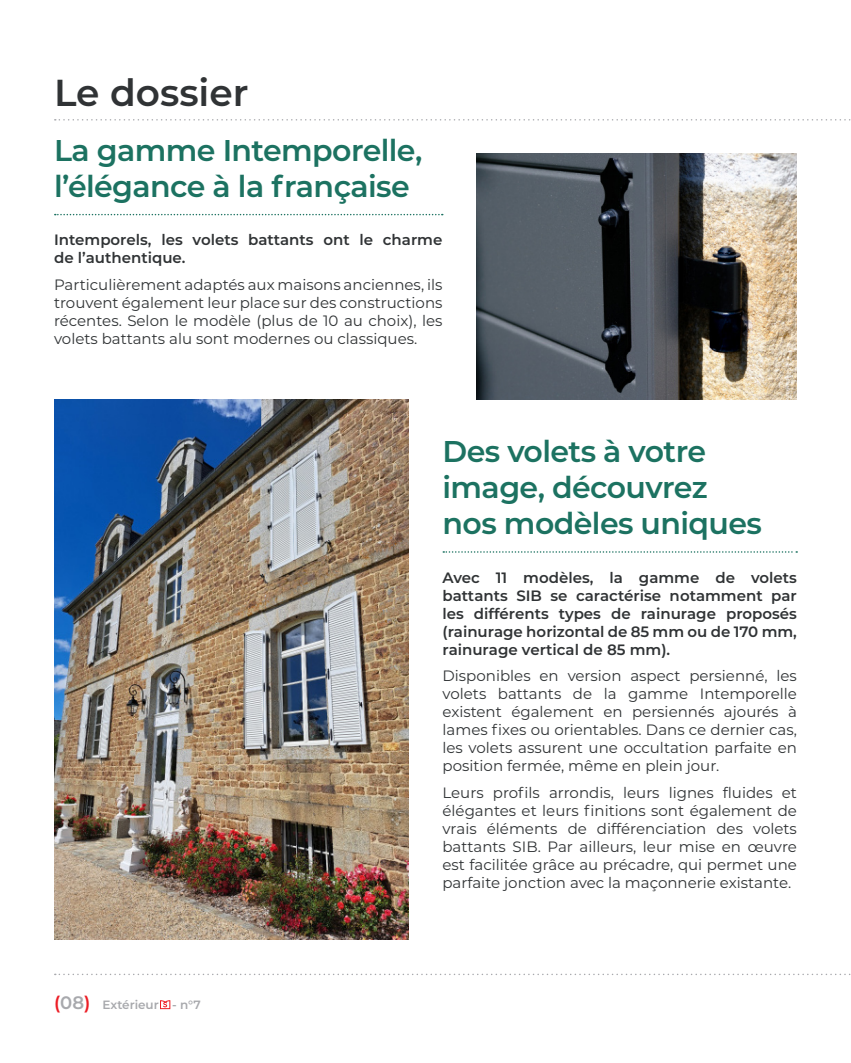
<style>
.page{position:relative;width:851px;height:1063px;background:#fff}
.page>*{position:absolute;margin:0;border:0;box-sizing:border-box;transform-origin:0 0}
.t1{font:600 37.5px "Montserrat";color:#303335}
.t2{font:600 30px/36px "Montserrat";letter-spacing:-.02em;color:#1c7261}
.t3{font:15px/18px "Montserrat";color:#303335;text-align:justify}
.t4{font:600 15px/18px "Montserrat";color:#303335}
.t5{font:600 12px "Montserrat";color:#a8a9ad}
.s1{font-size:18px;color:#ec1d25}
.s2{font-size:18px}
</style>
<div class="page">
<svg style="left:160px;top:1000px;width:10px;height:9px"></svg>
<svg style="left:55px;top:214px;width:387px;height:1px"></svg>
<img style="left:54px;top:399px;width:354px;height:541px">
<img style="left:476px;top:153px;width:320px;height:246px">
<svg style="left:443px;top:551px;width:354px;height:2px"></svg>
<svg style="left:55px;top:974px;width:796px;height:1px"></svg>
<svg style="left:55px;top:119px;width:796px;height:2px"></svg>
<h1 class="t1" style="left:54px;top:66px;width:196px">Le dossier</h1>
<p class="t2" style="left:54px;top:131px;width:370px">La gamme Intemporelle, l’élégance à la française</p>
<p class="t4" style="left:54px;top:230px;width:390px">Intemporels, les volets battants ont le charme de l’authentique.</p>
<p class="t3" style="left:54px;top:275px;width:390px">Particulièrement adaptés aux maisons anciennes, ils trouvent également leur place sur des constructions récentes. Selon le modèle (plus de 10 au choix), les volets battants alu sont modernes ou classiques.</p>
<p class="t5" style="left:54px;top:996px;width:148px"><span class="s1">(</span><span class="s2">08</span><span class="s1">)</span> Extérieur - n°7</p>
<p class="t2" style="left:442px;top:432px;width:321px">Des volets à votre image, découvrez nos modèles uniques</p>
<p class="t4" style="left:442px;top:568px;width:356px;text-align:justify">Avec 11 modèles, la gamme de volets battants SIB se caractérise notamment par les différents types de rainurage proposés (rainurage horizontal de 85 mm ou de 170 mm, rainurage vertical de 85 mm).</p>
<p class="t3" style="left:442px;top:666px;width:356px">Disponibles en version aspect persienné, les volets battants de la gamme Intemporelle existent également en persiennés ajourés à lames fixes ou orientables. Dans ce dernier cas, les volets assurent une occultation parfaite en position fermée, même en plein jour.</p>
<p class="t3" style="left:442px;top:783px;width:356px">Leurs profils arrondis, leurs lignes fluides et élégantes et leurs finitions sont également de vrais éléments de différenciation des volets battants SIB. Par ailleurs, leur mise en œuvre est facilitée grâce au précadre, qui permet une parfaite jonction avec la maçonnerie existante.</p>
</div>
